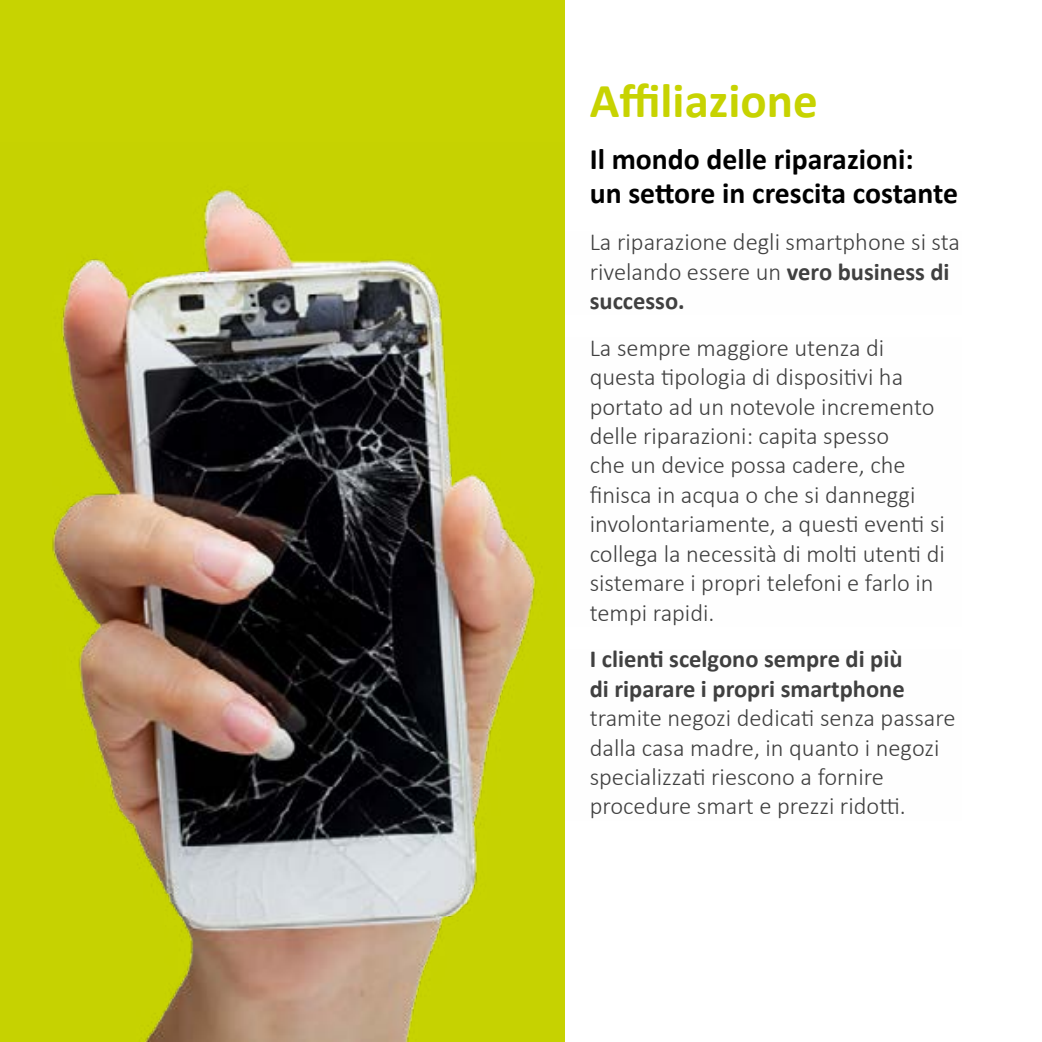
<style>
.page{position:relative;width:1042px;height:1042px;background:#fff}
.page>*{position:absolute;margin:0;border:0;box-sizing:border-box;transform-origin:0 0}
.t1{font:700 49px "Calibri";color:#c7d301}
.t2{font:700 29.75px/34.1px "Calibri";color:#000}
.t3{font:300 24.5px/29.4px "Calibri";color:#404040}
.t4{font:700 24.5px/29.4px "Calibri";color:#404040}
.s1{font-weight:700}
</style>
<div class="page">
<div style="left:0;top:1px;width:565px;height:1041px;background:#c7d301"></div>
<img style="left:52px;top:189px;width:484px;height:853px">
<h1 class="t1" style="left:590px;top:66px;width:229px">Affiliazione</h1>
<p class="t2" style="left:590px;top:142px;width:370px">Il mondo delle riparazioni:<br>un settore in crescita costante</p>
<p class="t3" style="left:590px;top:227px;width:372px">La riparazione degli smartphone si sta rivelando essere un <span class="s1">vero business di successo.</span></p>
<p class="t3" style="left:590px;top:333px;width:357px">La sempre maggiore utenza di questa tipologia di dispositivi ha portato ad un notevole incremento delle riparazioni: capita spesso<br>che un device possa cadere, che finisca in acqua o che si danneggi involontariamente, a questi eventi si collega la necessità di molti utenti di sistemare i propri telefoni e farlo in tempi rapidi.</p>
<p class="t4" style="left:590px;top:644px;width:316px">I clienti scelgono sempre di più di riparare i propri smartphone</p>
<p class="t3" style="left:590px;top:703px;width:367px">tramite negozi dedicati senza passare dalla casa madre, in quanto i negozi specializzati riescono a fornire procedure smart e prezzi ridotti.</p>
</div>
